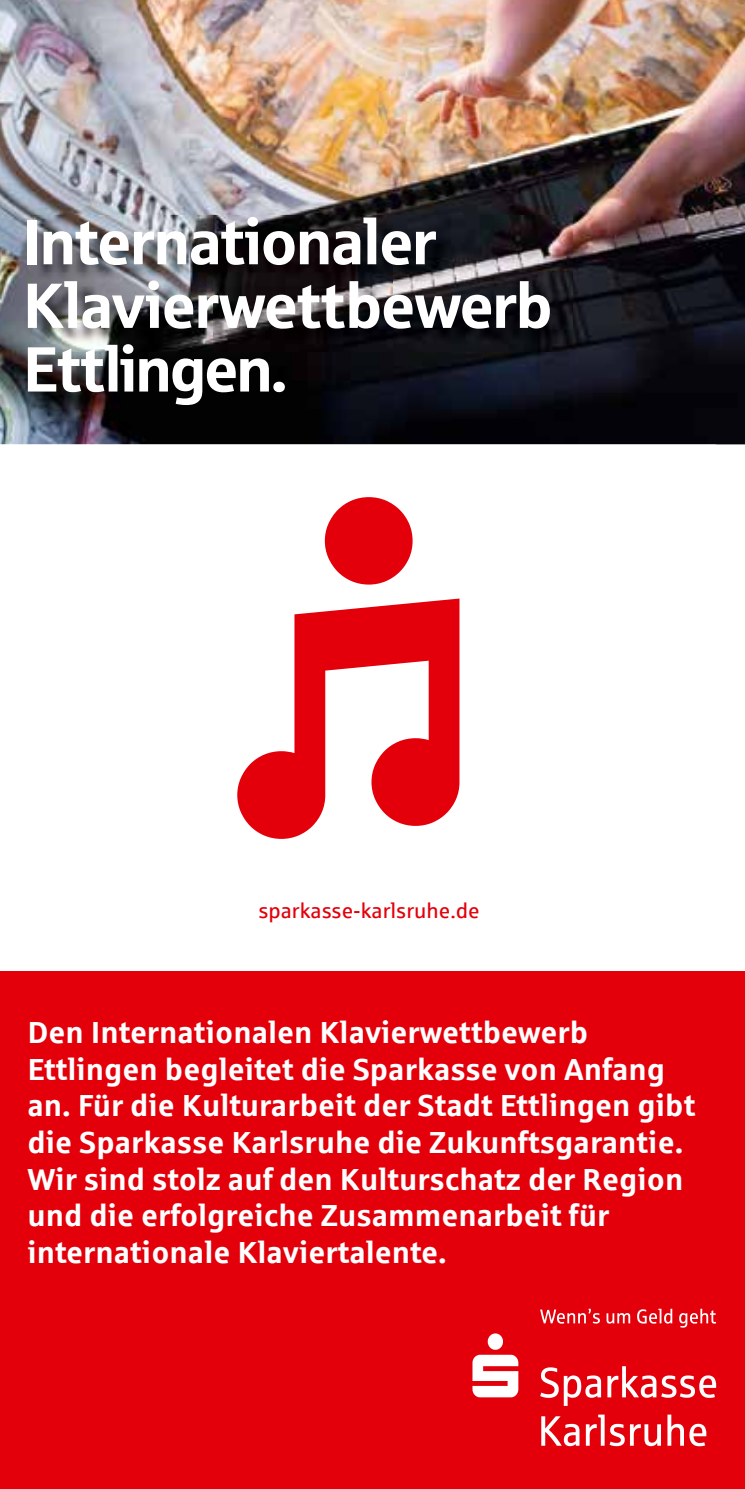
<style>
.page{position:relative;width:745px;height:1489px;background:#fff}
.page>*{position:absolute;margin:0;border:0;box-sizing:border-box;transform-origin:0 0}
.t1{font:63.5px/63.5px "Sparkasse Head";color:#fff}
.t2{font:700 30.5px/36.5px "Sparkasse Rg";color:#fff}
.t3{font:21.25px "Sparkasse Rg";color:#e3000b}
</style>
<div class="page">
<img style="left:0;top:0;width:744px;height:1488px">
<svg style="left:539px;top:1308px;width:60px;height:15px"></svg>
<svg style="left:606px;top:1312px;width:23px;height:11px"></svg>
<svg style="left:636px;top:1308px;width:35px;height:15px"></svg>
<svg style="left:678px;top:1308px;width:37px;height:19px"></svg>
<svg style="left:472px;top:1333px;width:46px;height:64px"></svg>
<svg style="left:540px;top:1367px;width:60px;height:38px"></svg>
<svg style="left:607px;top:1365px;width:108px;height:32px"></svg>
<svg style="left:541px;top:1416px;width:38px;height:29px"></svg>
<svg style="left:585px;top:1414px;width:75px;height:31px"></svg>
<svg style="left:667px;top:1414px;width:16px;height:31px"></svg>
<svg style="left:689px;top:1423px;width:16px;height:22px"></svg>
<h1 class="t1" style="left:24px;top:208px;width:529px">Internationaler<br>Klavierwettbewerb<br>Ettlingen.</h1>
<p class="t3" style="left:258px;top:897px;width:222px">sparkasse-karlsruhe.de</p>
<p class="t2" style="left:27px;top:1013px;width:669px">Den Internationalen Klavierwettbewerb Ettlingen begleitet die Sparkasse von Anfang an. Für die Kulturarbeit der Stadt Ettlingen gibt die Sparkasse Karlsruhe die Zukunftsgarantie.<br>Wir sind stolz auf den Kulturschatz der Region und die erfolgreiche Zusammenarbeit für internationale Klaviertalente.</p>
</div>
